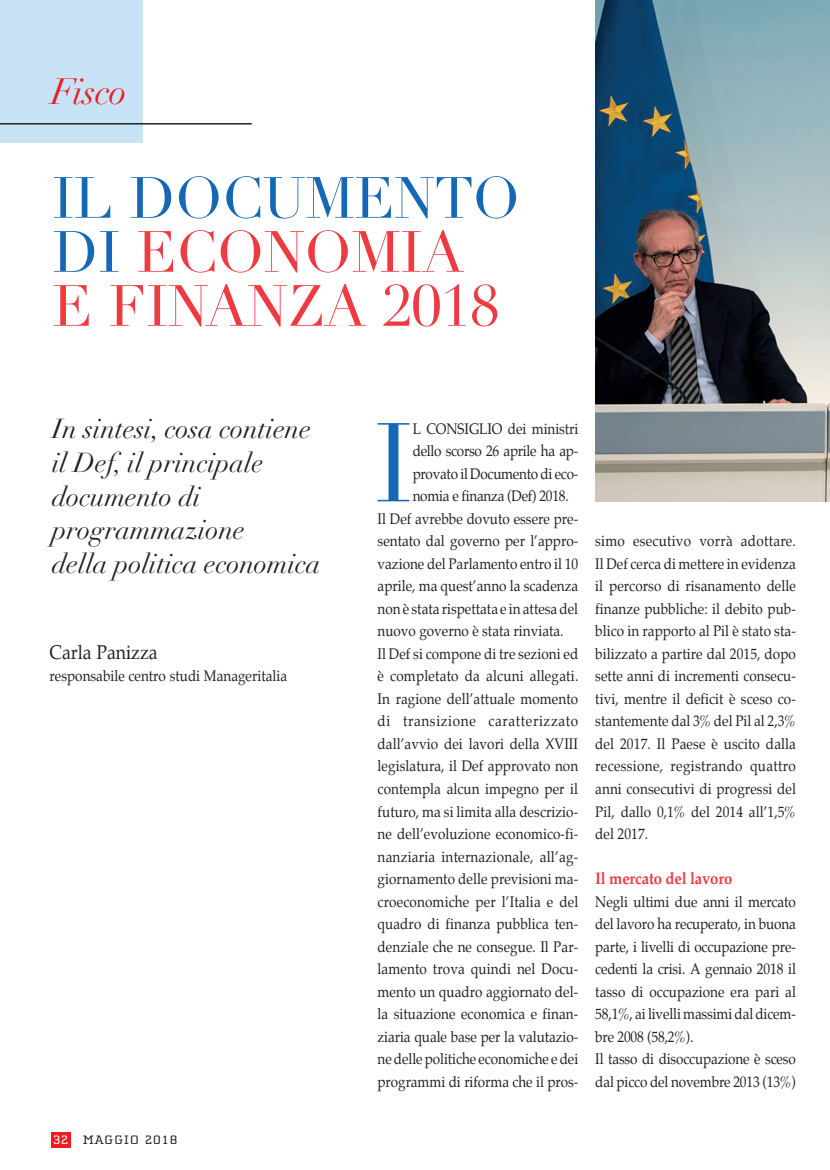
<style>
.page{position:relative;width:830px;height:1170px;background:#fff}
.page>*{position:absolute;margin:0;border:0;box-sizing:border-box;transform-origin:0 0}
.t1{font:109.8px "Didot LH";color:#1768b4;scale:.9 1}
.t2{font:57px/54px "Didot LH";letter-spacing:-.01em;color:#ee3a41}
.t3{font:italic 36px "Didot LH";letter-spacing:-.01em;color:#ee1d23}
.t4{font:italic 27px/33.8px "Didot LH";color:#231f20}
.t5{font:19.5px "Palatino";color:#231f20;scale:.9 1}
.t6{font:700 16.5px "Palatino";letter-spacing:-.01em;color:#ee3a41;scale:.9 1}
.t7{font:15px/22.5px "Palatino";color:#231f20;text-align:justify;scale:.9 1}
.t8{font:15px "Palatino";letter-spacing:-.02em;color:#231f20;scale:.9 1}
.t9{font:15px "Palatino";letter-spacing:.045em;color:#231f20;scale:.9 1}
.t10{font:12.6px "Cholla Slab";letter-spacing:.05em;color:#231f20;scale:1.2 1}
.s1{color:#1768b4}
.s2{color:#fff}
</style>
<div class="page">
<div style="left:0;top:0;width:143px;height:143px;background:#c8e3f5"></div>
<hr style="left:0;top:123px;width:251px;height:1px;background:#231f20">
<div style="left:51px;top:1131px;width:20px;height:16px;background:#ee1d23"></div>
<img style="left:595px;top:0;width:234px;height:501px">
<h3 class="t3" style="left:51px;top:70px;width:77px">Fisco</h3>
<h2 class="t2" style="left:52px;top:172px;width:469px"><span class="s1">IL DOCUMENTO<br>DI</span> ECONOMIA<br>E FINANZA 2018</h2>
<h3 class="t4" style="left:52px;top:412px;width:270px">In sintesi, cosa contiene il Def, il principale documento di programmazione<br>della politica economica</h3>
<h3 class="t5" style="left:50px;top:641px;width:121px">Carla Panizza</h3>
<p class="t7" style="left:50px;top:665px;width:265px">responsabile centro studi Manageritalia</p>
<p class="t10" style="left:53px;top:1133px;width:105px"><span class="s2">32</span> MAGGIO 2018</p>
<h1 class="t1" style="left:374px;top:398px;width:44px">I</h1>
<p class="t7" style="left:412px;top:417px;width:185px">L CONSIGLIO dei ministri</p>
<p class="t8" style="left:412px;top:442px;width:185px">dello scorso 26 aprile ha ap-</p>
<p class="t8" style="left:412px;top:465px;width:185px">provato il Documento di eco-</p>
<p class="t8" style="left:412px;top:487px;width:175px">nomia e finanza (Def) 2018.</p>
<p class="t7" style="left:377px;top:507px;width:224px">Il Def avrebbe dovuto essere pre-</p>
<p class="t7" style="left:377px;top:530px;width:224px">sentato dal governo per l’appro-</p>
<p class="t7" style="left:377px;top:552px;width:224px">vazione del Parlamento entro il 10</p>
<p class="t7" style="left:377px;top:575px;width:224px">aprile, ma quest’anno la scadenza</p>
<p class="t7" style="left:377px;top:597px;width:224px">non è stata rispettata e in attesa del</p>
<p class="t7" style="left:377px;top:620px;width:208px">nuovo governo è stata rinviata.</p>
<p class="t7" style="left:377px;top:642px;width:224px">Il Def si compone di tre sezioni ed</p>
<p class="t7" style="left:377px;top:665px;width:224px">è completato da alcuni allegati.</p>
<p class="t7" style="left:377px;top:687px;width:224px">In ragione dell’attuale momento</p>
<p class="t9" style="left:377px;top:712px;width:224px">di transizione caratterizzato</p>
<p class="t7" style="left:377px;top:732px;width:224px">dall’avvio dei lavori della XVIII</p>
<p class="t7" style="left:377px;top:755px;width:224px">legislatura, il Def approvato non</p>
<p class="t7" style="left:377px;top:777px;width:224px">contempla alcun impegno per il</p>
<p class="t7" style="left:377px;top:800px;width:224px">futuro, ma si limita alla descrizio-</p>
<p class="t7" style="left:377px;top:822px;width:224px">ne dell’evoluzione economico-fi-</p>
<p class="t7" style="left:377px;top:845px;width:224px">nanziaria internazionale, all’ag-</p>
<p class="t7" style="left:377px;top:867px;width:224px">giornamento delle previsioni ma-</p>
<p class="t7" style="left:377px;top:890px;width:224px">croeconomiche per l’Italia e del</p>
<p class="t7" style="left:377px;top:912px;width:224px">quadro di finanza pubblica ten-</p>
<p class="t7" style="left:377px;top:935px;width:224px">denziale che ne consegue. Il Par-</p>
<p class="t7" style="left:377px;top:957px;width:224px">lamento trova quindi nel Docu-</p>
<p class="t7" style="left:377px;top:980px;width:224px">mento un quadro aggiornato del-</p>
<p class="t7" style="left:377px;top:1002px;width:224px">la situazione economica e finan-</p>
<p class="t7" style="left:377px;top:1025px;width:224px">ziaria quale base per la valutazio-</p>
<p class="t7" style="left:377px;top:1047px;width:224px">ne delle politiche economiche e dei</p>
<p class="t7" style="left:377px;top:1070px;width:224px">programmi di riforma che il pros-</p>
<p class="t7" style="left:595px;top:530px;width:224px">simo esecutivo vorrà adottare.<br>Il Def cerca di mettere in evidenza il percorso di risanamento delle finanze pubbliche: il debito pub&shy;blico in rapporto al Pil è stato sta&shy;bilizzato a partire dal 2015, dopo sette anni di incrementi consecu&shy;tivi, mentre il deficit è sceso co&shy;stantemente dal 3% del Pil al 2,3% del 2017. Il Paese è uscito dalla recessione, registrando quattro anni consecutivi di progressi del Pil, dallo 0,1% del 2014 all’1,5% del 2017.</p>
<p class="t6" style="left:595px;top:868px;width:154px">Il mercato del lavoro</p>
<p class="t7" style="left:595px;top:890px;width:224px;text-align:left">Negli ultimi due anni il mercato del lavoro ha recuperato, in buona parte, i livelli di occupazione pre&shy;cedenti la crisi. A gennaio 2018 il tasso di occupazione era pari al<br>58,1%, ai livelli massimi dal dicem&shy;bre 2008 (58,2%).<br>Il tasso di disoccupazione è sceso dal picco del novembre 2013 (13%)</p>
</div>
